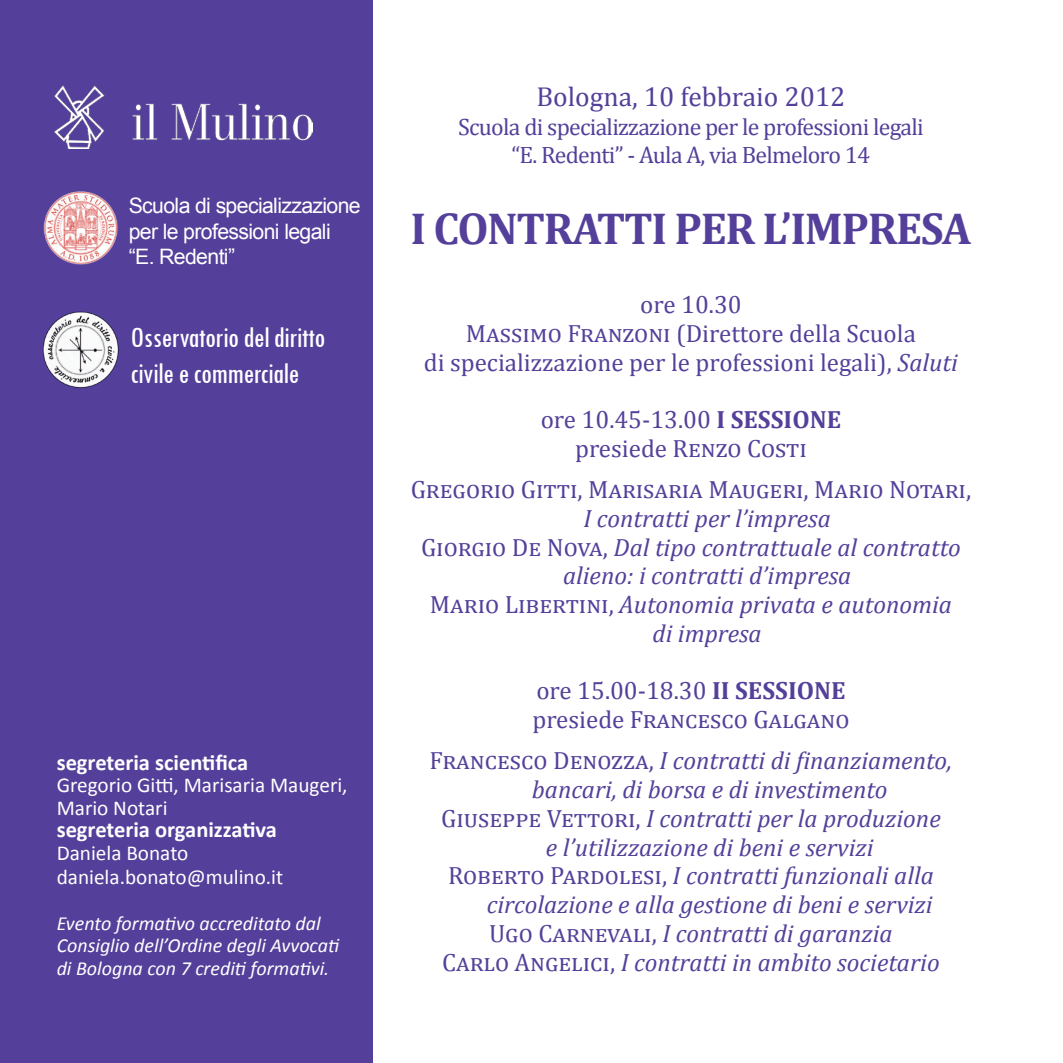
<style>
.page{position:relative;width:1063px;height:1063px;background:#fff}
.page>*{position:absolute;margin:0;border:0;box-sizing:border-box;transform-origin:0 0}
.t1{font:700 45px "Cambria";letter-spacing:-.03em;color:#54409a}
.t2{font:condensed 30px/36px "Tw Cen";letter-spacing:-.02em;color:#fff}
.t3{font:27.5px "Cambria";color:#54409a}
.t4{font:italic 25px "Cambria";color:#54409a}
.t5{font:25px/28.8px "Cambria";color:#54409a;text-align:center}
.t6{font:23.75px/28.5px "Cambria";letter-spacing:-.03em;color:#54409a;text-align:center}
.t7{font:700 22.5px "Calibri";color:#fff}
.t8{font:21.25px/22.5px "Calibri";color:#fff}
.t9{font:21.25px/25.5px "Arial";letter-spacing:-.03em;color:#fff}
.t10{font:italic 20px/22.5px "Calibri";color:#fff}
.s1{font-style:italic}
.s2{font-weight:700}
.s3{font-style:normal}
.s4{font-style:normal;color:#53409a}
</style>
<div class="page">
<div style="left:0;top:0;width:373px;height:1063px;background:#54409a"></div>
<img style="left:55px;top:85px;width:257px;height:64px">
<img style="left:43px;top:191px;width:75px;height:74px">
<img style="left:42px;top:311px;width:77px;height:77px">
<p class="t9" style="left:129px;top:193px;width:234px">Scuola di specializzazione per le professioni legali “E. Redenti”</p>
<p class="t2" style="left:131px;top:318px;width:196px">Osservatorio del diritto civile e commerciale</p>
<p class="t7" style="left:57px;top:748px;width:193px">segreteria scientifica</p>
<p class="t8" style="left:57px;top:774px;width:292px">Gregorio Gitti, Marisaria Maugeri,<br>Mario Notari</p>
<p class="t7" style="left:57px;top:815px;width:222px">segreteria organizzativa</p>
<p class="t8" style="left:57px;top:841px;width:228px;line-height:23.8px">Daniela Bonato daniela.bonato@mulino.it</p>
<p class="t10" style="left:57px;top:911px;width:284px">Evento formativo accreditato dal<br>Consiglio dell’Ordine degli Avvocati di Bologna con 7 crediti formativi.</p>
<p class="t3" style="left:536px;top:81px;width:311px">Bologna, 10 febbraio 2012</p>
<p class="t6" style="left:458px;top:112px;width:467px">Scuola di specializzazione per le professioni legali “E. Redenti” - Aula A, via Belmeloro 14</p>
<h1 class="t1" style="left:411px;top:197px;width:562px">I CONTRATTI PER L’IMPRESA</h1>
<p class="t5" style="left:424px;top:290px;width:536px">ore 10.30<br>Massimo Franzoni (Direttore della Scuola<br>di specializzazione per le professioni legali), <span class="s1">Saluti</span></p>
<p class="t5" style="left:541px;top:405px;width:302px">ore 10.45-13.00 <span class="s2">I SESSIONE </span>presiede Renzo Costi</p>
<p class="t5" style="left:411px;top:475px;width:562px">Gregorio Gitti, Marisaria Maugeri, Mario Notari,</p>
<p class="t4" style="left:583px;top:501px;width:249px">I contratti per l’impresa</p>
<p class="t4" style="left:421px;top:530px;width:541px"><span class="s3">Giorgio De Nova,</span> Dal tipo contrattuale al contratto</p>
<p class="t4" style="left:563px;top:558px;width:290px">alieno: i contratti d’impresa</p>
<p class="t4" style="left:430px;top:587px;width:524px"><span class="s3">Mario Libertini,</span> Autonomia privata e autonomia</p>
<p class="t4" style="left:653px;top:616px;width:111px">di impresa</p>
<p class="t5" style="left:532px;top:676px;width:319px;text-align:left">ore 15.00-18.30 <span class="s2">II SESSIONE </span>presiede Francesco Galgano</p>
<p class="t4" style="left:430px;top:743px;width:524px"><span class="s3">Francesco Denozza,</span> I contratti di finanziamento,</p>
<p class="t4" style="left:532px;top:772px;width:357px">bancari, di borsa e di investimento</p>
<p class="t4" style="left:441px;top:801px;width:501px"><span class="s3">Giuseppe Vettori,</span> I contratti per la produzione</p>
<p class="t4" style="left:546px;top:830px;width:329px">e l’utilizzazione di beni e servizi</p>
<p class="t4" style="left:448px;top:858px;width:487px"><span class="s3">Roberto Pardolesi,</span> I contratti funzionali alla</p>
<p class="t4" style="left:487px;top:887px;width:447px">circolazione e alla gestione di beni e servizi</p>
<p class="t4" style="left:489px;top:916px;width:405px"><span class="s3">Ugo Carnevali,</span> I contratti di garanzia</p>
<p class="t4" style="left:442px;top:945px;width:499px"><span class="s4">Carlo Angelici</span><span class="s3">,</span> I contratti in ambito societario</p>
</div>
